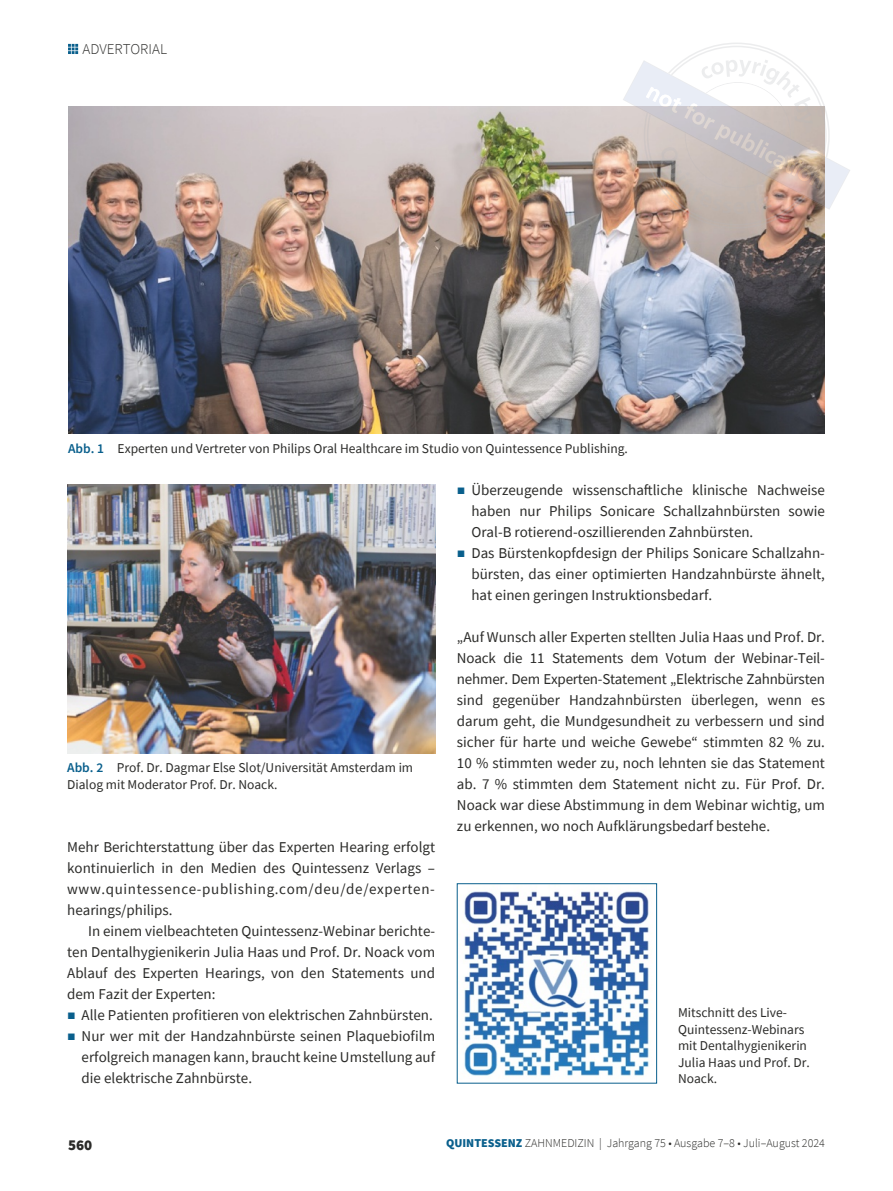
<style>
.page{position:relative;width:893px;height:1191px;background:#fff}
.page>*{position:absolute;margin:0;border:0;box-sizing:border-box;transform-origin:0 0}
.t1{font:15px/21px "Source Sans Pro";color:#2b2b29;text-align:justify}
.t2{font:300 15px "Source Sans Pro";letter-spacing:.005em;color:#2b2b29}
.t3{font:900 15px "Source Sans Pro";color:#2b2b29}
.t4{font:13.5px/16.5px "Source Sans Pro";color:#2b2b29}
.t5{font:300 12px "Source Sans Pro";color:#2b2b29}
.s1{font-weight:600;color:#095f8c}
.s2{font-family:"Lin Libertine OB";color:#095f8c}
.s3{font-weight:900;color:#095f8c}
</style>
<div class="page">
<svg style="left:68px;top:44px;width:10px;height:10px"></svg>
<img style="left:68px;top:106px;width:757px;height:328px">
<img style="left:67px;top:484px;width:368px;height:269px">
<img style="left:464px;top:891px;width:185px;height:185px">
<div style="left:457px;top:883px;width:200px;height:200px;border:1px solid #095f8c"></div>
<svg style="left:623px;top:43px;width:227px;height:186px"></svg>
<p class="t2" style="left:82px;top:40px;width:86px">ADVERTORIAL</p>
<p class="t4" style="left:68px;top:440px;width:561px"><span class="s1">Abb. 1</span> Experten und Vertreter von Philips Oral Healthcare im Studio von Quintessence Publishing.</p>
<p class="t4" style="left:67px;top:759px;width:347px"><span class="s1">Abb. 2</span> Prof. Dr. Dagmar Else Slot/Universität Amsterdam im<br>Dialog mit Moderator Prof. Dr. Noack.</p>
<p class="t1" style="left:67px;top:836px;width:369px">Mehr Berichterstattung über das Experten Hearing erfolgt kontinuierlich in den Medien des Quintessenz Verlags – www.quintessence-publishing.com/deu/de/experten&shy;hearings/philips.</p>
<p class="t1" style="left:67px;top:920px;width:369px;text-indent:21px">In einem vielbeachteten Quintessenz-Webinar berichte&shy;ten Dentalhygienikerin Julia Haas und Prof. Dr. Noack vom Ablauf des Experten Hearings, von den Statements und dem Fazit der Experten:</p>
<p class="t1" style="left:67px;top:1004px;width:367px"><span class="s2">■</span> Alle Patienten profitieren von elektrischen Zahnbürsten.</p>
<p class="t1" style="left:82px;top:1025px;width:355px;text-indent:-14px"><span class="s2">■</span> Nur wer mit der Handzahnbürste seinen Plaquebiofilm erfolgreich managen kann, braucht keine Umstellung auf die elektrische Zahnbürste.</p>
<p class="t1" style="left:471px;top:479px;width:355px;text-indent:-14px"><span class="s2">■</span> Überzeugende wissenschaftliche klinische Nachweise haben nur Philips Sonicare Schallzahnbürsten sowie Oral-B rotierend-oszillierenden Zahnbürsten.</p>
<p class="t1" style="left:471px;top:542px;width:355px;text-indent:-14px"><span class="s2">■</span> Das Bürstenkopfdesign der Philips Sonicare Schallzahn&shy;bürsten, das einer optimierten Handzahnbürste ähnelt, hat einen geringen Instruktionsbedarf.</p>
<p class="t1" style="left:457px;top:626px;width:369px">„Auf Wunsch aller Experten stellten Julia Haas und Prof. Dr.<br>Noack die 11 Statements dem Votum der Webinar-Teil&shy;nehmer. Dem Experten-Statement „Elektrische Zahnbürsten sind gegenüber Handzahnbürsten überlegen, wenn es darum geht, die Mundgesundheit zu verbessern und sind sicher für harte und weiche Gewebe“ stimmten 82 % zu.<br>10 % stimmten weder zu, noch lehnten sie das Statement ab. 7 % stimmten dem Statement nicht zu. Für Prof. Dr.<br>Noack war diese Abstimmung in dem Webinar wichtig, um zu erkennen, wo noch Aufklärungsbedarf bestehe.</p>
<p class="t4" style="left:678px;top:1004px;width:133px">Mitschnitt des Live-<br>Quintessenz-Webinars mit Dentalhygienikerin<br>Julia Haas und Prof. Dr.<br>Noack.</p>
<p class="t3" style="left:68px;top:1134px;width:26px">560</p>
<p class="t5" style="left:446px;top:1136px;width:380px"><span class="s3">QUINTESSENZ</span> ZAHNMEDIZIN | Jahrgang 75 • Ausgabe 7–8 • Juli–August 2024</p>
</div>
